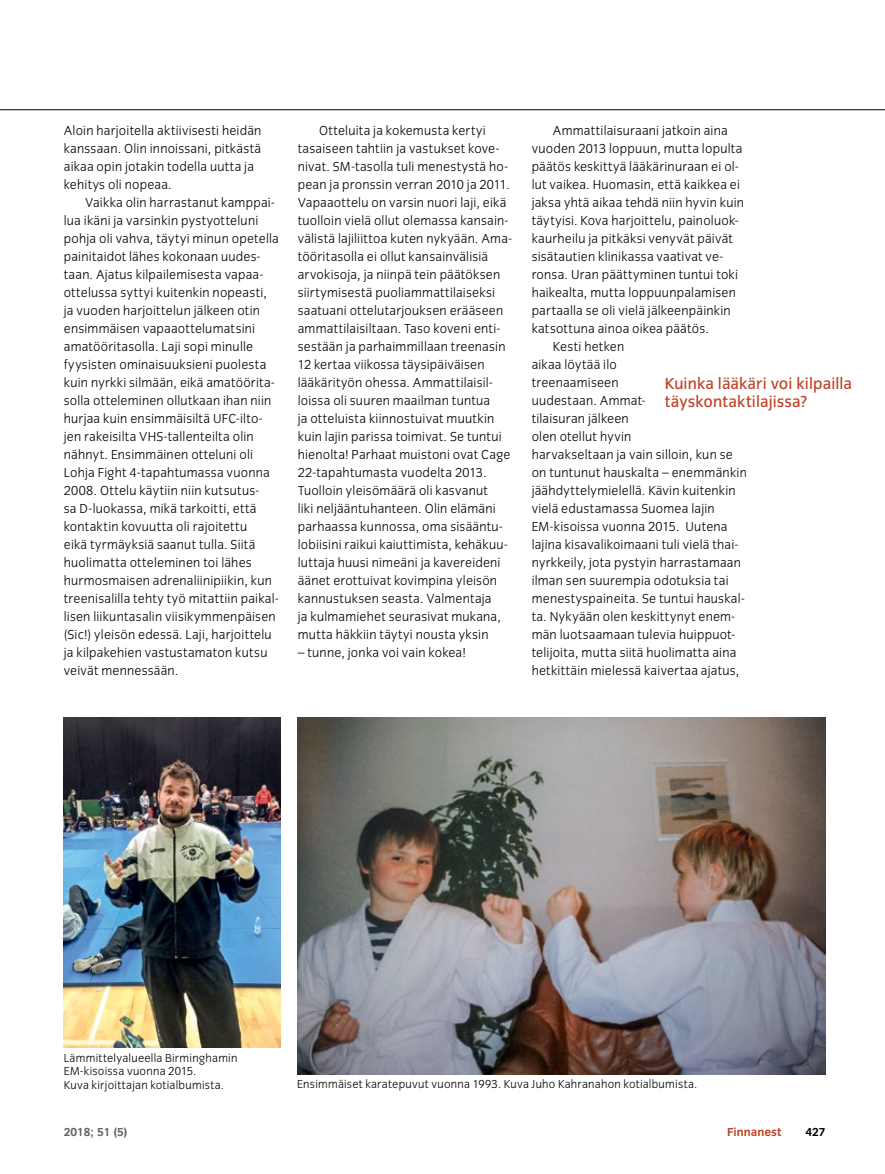
<style>
.page{position:relative;width:885px;height:1174px;background:#fff}
.page>*{position:absolute;margin:0;border:0;box-sizing:border-box;transform-origin:0 0}
.t1{font:16.5px/18px "Congress Sans";letter-spacing:.005em;color:#be4026}
.t2{font:300 13.5px/18px "Congress Sans";letter-spacing:.015em;color:#000}
.t3{font:300 12px/13.5px "Congress Sans";letter-spacing:.02em;color:#000}
.t4{font:700 12px "Congress Sans";color:#636361}
.t5{font:700 12px "Congress Sans";color:#be4026}
.t6{font:700 12px "Congress Sans";color:#000}
</style>
<div class="page">
<hr style="left:0;top:109px;width:884px;height:1px;background:#000">
<img style="left:298px;top:718px;width:527px;height:356px">
<img style="left:64px;top:718px;width:216px;height:329px">
<p class="t2" style="left:64px;top:121px;width:199px">Aloin harjoitella aktiivisesti heidän kanssaan. Olin innoissani, pitkästä aikaa opin jotakin todella uutta ja kehitys oli nopeaa.</p>
<p class="t2" style="left:64px;top:193px;width:216px;text-indent:21px">Vaikka olin harrastanut kamppai&shy;lua ikäni ja varsinkin pystyotteluni pohja oli vahva, täytyi minun opetella painitaidot lähes kokonaan uudes&shy;taan. Ajatus kilpailemisesta vapaa&shy;ottelussa syttyi kuitenkin nopeasti, ja vuoden harjoittelun jälkeen otin ensimmäisen vapaaottelumatsini amatööritasolla. Laji sopi minulle fyysisten ominaisuuksieni puolesta kuin nyrkki silmään, eikä amatöörita&shy;solla otteleminen ollutkaan ihan niin hurjaa kuin ensimmäisiltä UFC-ilto&shy;jen rakeisilta VHS-tallenteilta olin nähnyt. Ensimmäinen otteluni oli Lohja Fight 4-tapahtumassa vuonna 2008. Ottelu käytiin niin kutsutus-<br>sa D-luokassa, mikä tarkoitti, että kontaktin kovuutta oli rajoitettu<br>eikä tyrmäyksiä saanut tulla. Siitä huolimatta otteleminen toi lähes hurmosmaisen adrenaliinipiikin, kun treenisalilla tehty työ mitattiin paikal&shy;lisen liikuntasalin viisikymmenpäisen (Sic!) yleisön edessä. Laji, harjoittelu ja kilpakehien vastustamaton kutsu veivät mennessään.</p>
<p class="t2" style="left:298px;top:121px;width:216px;text-indent:21px">Otteluita ja kokemusta kertyi tasaiseen tahtiin ja vastukset kove&shy;nivat. SM-tasolla tuli menestystä ho&shy;pean ja pronssin verran 2010 ja 2011.<br>Vapaaottelu on varsin nuori laji, eikä tuolloin vielä ollut olemassa kansain&shy;välistä lajiliittoa kuten nykyään. Ama&shy;tööritasolla ei ollut kansainvälisiä arvokisoja, ja niinpä tein päätöksen siirtymisestä puoliammattilaiseksi saatuani ottelutarjouksen erääseen ammattilaisiltaan. Taso koveni enti&shy;sestään ja parhaimmillaan treenasin 12 kertaa viikossa täysipäiväisen lääkärityön ohessa. Ammattilaisil&shy;loissa oli suuren maailman tuntua<br>ja otteluista kiinnostuivat muutkin kuin lajin parissa toimivat. Se tuntui hienolta! Parhaat muistoni ovat Cage 22-tapahtumasta vuodelta 2013.<br>Tuolloin yleisömäärä oli kasvanut<br>liki neljääntuhanteen. Olin elämäni parhaassa kunnossa, oma sisääntu&shy;lobiisini raikui kaiuttimista, kehäkuu&shy;luttaja huusi nimeäni ja kavereideni äänet erottuivat kovimpina yleisön kannustuksen seasta. Valmentaja<br>ja kulmamiehet seurasivat mukana, mutta häkkiin täytyi nousta yksin</p>
<p class="t2" style="left:298px;top:643px;width:170px">– tunne, jonka voi vain kokea!</p>
<p class="t2" style="left:553px;top:121px;width:176px">Ammattilaisuraani jatkoin aina</p>
<p class="t2" style="left:531px;top:139px;width:212px">vuoden 2013 loppuun, mutta lopulta</p>
<p class="t2" style="left:531px;top:157px;width:209px">päätös keskittyä lääkärinuraan ei ol-</p>
<p class="t2" style="left:531px;top:175px;width:210px">lut vaikea. Huomasin, että kaikkea ei</p>
<p class="t2" style="left:531px;top:193px;width:214px">jaksa yhtä aikaa tehdä niin hyvin kuin</p>
<p class="t2" style="left:531px;top:211px;width:208px">täytyisi. Kova harjoittelu, painoluok-</p>
<p class="t2" style="left:531px;top:229px;width:203px">kaurheilu ja pitkäksi venyvät päivät</p>
<p class="t2" style="left:531px;top:247px;width:193px">sisätautien klinikassa vaativat ve-</p>
<p class="t2" style="left:531px;top:265px;width:208px">ronsa. Uran päättyminen tuntui toki</p>
<p class="t2" style="left:531px;top:283px;width:206px">haikealta, mutta loppuunpalamisen</p>
<p class="t2" style="left:531px;top:301px;width:200px">partaalla se oli vielä jälkeenpäinkin</p>
<p class="t2" style="left:531px;top:319px;width:179px">katsottuna ainoa oikea päätös.</p>
<p class="t2" style="left:553px;top:337px;width:73px">Kesti hetken</p>
<p class="t2" style="left:531px;top:355px;width:87px">aikaa löytää ilo</p>
<p class="t2" style="left:531px;top:373px;width:88px">treenaamiseen</p>
<p class="t2" style="left:531px;top:391px;width:115px">uudestaan. Ammat-</p>
<p class="t2" style="left:531px;top:409px;width:99px">tilaisuran jälkeen</p>
<p class="t2" style="left:531px;top:427px;width:101px">olen otellut hyvin</p>
<p class="t2" style="left:531px;top:445px;width:203px">harvakseltaan ja vain silloin, kun se</p>
<p class="t2" style="left:531px;top:463px;width:217px">on tuntunut hauskalta – enemmänkin</p>
<p class="t2" style="left:531px;top:481px;width:206px">jäähdyttelymielellä. Kävin kuitenkin</p>
<p class="t2" style="left:531px;top:499px;width:184px">vielä edustamassa Suomea lajin</p>
<p class="t2" style="left:531px;top:517px;width:197px">EM-kisoissa vuonna 2015. Uutena</p>
<p class="t2" style="left:531px;top:535px;width:208px">lajina kisavalikoimaani tuli vielä thai-</p>
<p class="t2" style="left:531px;top:553px;width:211px">nyrkkeily, jota pystyin harrastamaan</p>
<p class="t2" style="left:531px;top:571px;width:198px">ilman sen suurempia odotuksia tai</p>
<p class="t2" style="left:531px;top:589px;width:214px">menestyspaineita. Se tuntui hauskal-</p>
<p class="t2" style="left:531px;top:607px;width:205px">ta. Nykyään olen keskittynyt enem-</p>
<p class="t2" style="left:531px;top:625px;width:205px">män luotsaamaan tulevia huippuot-</p>
<p class="t2" style="left:531px;top:643px;width:206px">telijoita, mutta siitä huolimatta aina</p>
<p class="t2" style="left:531px;top:661px;width:209px">hetkittäin mielessä kaivertaa ajatus,</p>
<p class="t1" style="left:664px;top:374px;width:189px">Kuinka lääkäri voi kilpailla täyskontaktilajissa?</p>
<p class="t3" style="left:64px;top:1051px;width:175px">Lämmittelyalueella Birminghamin<br>EM-kisoissa vuonna 2015.<br>Kuva kirjoittajan kotialbumista.</p>
<p class="t3" style="left:297px;top:1077px;width:401px">Ensimmäiset karatepuvut vuonna 1993. Kuva Juho Kahranahon kotialbumista.</p>
<p class="t4" style="left:64px;top:1125px;width:65px">2018; 51 (5)</p>
<p class="t5" style="left:727px;top:1125px;width:56px">Finnanest</p>
<p class="t6" style="left:805px;top:1125px;width:22px">427</p>
</div>
